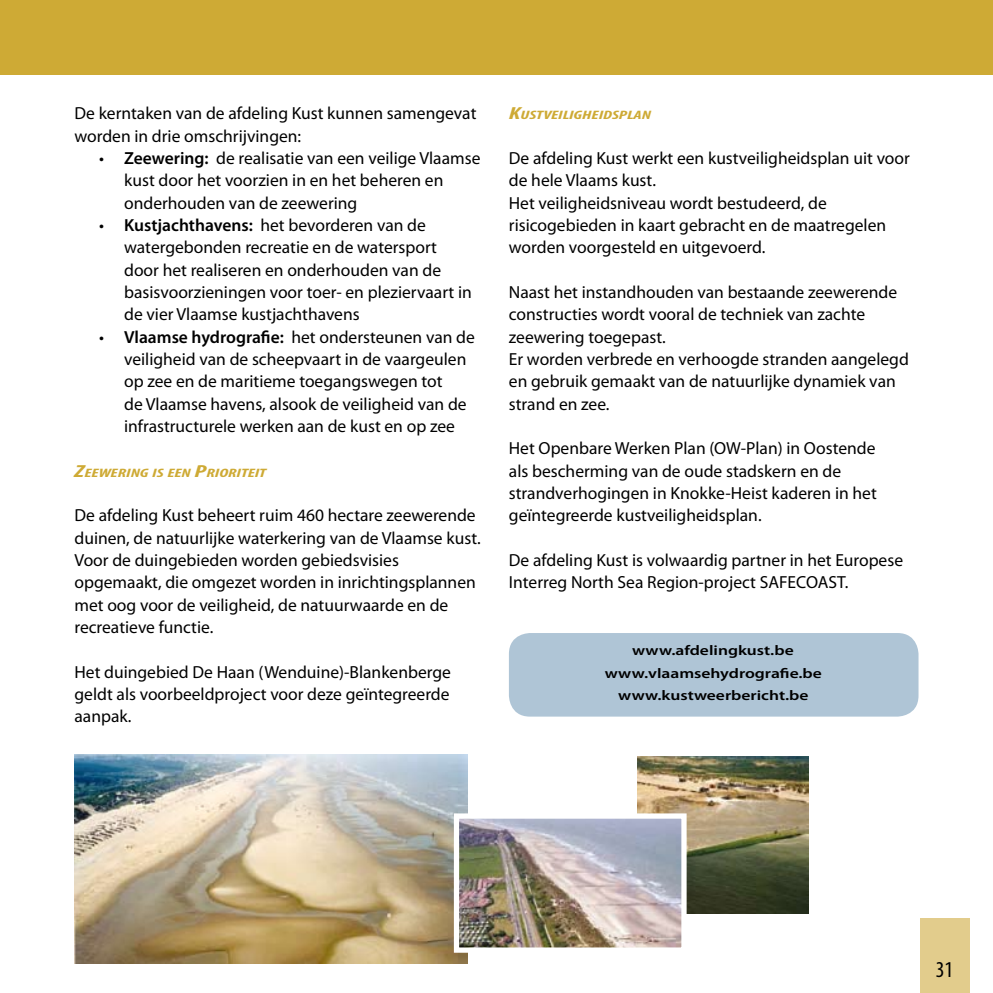
<style>
.page{position:relative;width:993px;height:993px;background:#fff}
.page>*{position:absolute;margin:0;border:0;box-sizing:border-box;transform-origin:0 0}
.t1{font:condensed 22.75px "Myriad Pro";color:#000}
.t2{font:17.5px/22.4px "Myriad Pro";color:#000}
.t3{font:600 14px/22.4px "Myriad Pro";color:#000;text-align:center;scale:1.25 1}
.t4{font:italic 700 condensed 12.25px "Myriad Pro";color:#ceaa35;scale:1.5 1}
.s1{font-weight:600}
.s2{font-size:17.5px}
</style>
<div class="page">
<div style="left:0;top:0;width:992px;height:74px;background:#ceaa35"></div>
<div style="left:919px;top:918px;width:50px;height:74px;background:#e2cc8c"></div>
<div style="left:508px;top:632px;width:410px;height:84px;background:#afc5d6;border-radius:21px"></div>
<img style="left:637px;top:756px;width:171px;height:157px">
<img style="left:74px;top:754px;width:393px;height:208px">
<img style="left:459px;top:819px;width:221px;height:127px">
<div style="left:453px;top:813px;width:233px;height:139px;border:5px solid #fff"></div>
<p class="t2" style="left:74px;top:102px;width:403px">De kerntaken van de afdeling Kust kunnen samengevat worden in drie omschrijvingen:</p>
<p class="t2" style="left:124px;top:146px;width:358px;text-indent:-25px">• <span class="s1">Zeewering:</span> de realisatie van een veilige Vlaamse kust door het voorzien in en het beheren en onderhouden van de zeewering</p>
<p class="t2" style="left:124px;top:213px;width:349px;text-indent:-25px">• <span class="s1">Kustjachthavens:</span> het bevorderen van de watergebonden recreatie en de watersport door het realiseren en onderhouden van de basisvoorzieningen voor toer- en pleziervaart in de vier Vlaamse kustjachthavens</p>
<p class="t2" style="left:124px;top:325px;width:352px;text-indent:-25px">• <span class="s1">Vlaamse hydrografie:</span> het ondersteunen van de veiligheid van de scheepvaart in de vaargeulen op zee en de maritieme toegangswegen tot<br>de Vlaamse havens, alsook de veiligheid van de infrastructurele werken aan de kust en op zee</p>
<p class="t4" style="left:74px;top:465px;width:129px"><span class="s2">Z</span>EEWERING IS EEN <span class="s2">P</span>RIORITEIT</p>
<p class="t2" style="left:74px;top:504px;width:407px">De afdeling Kust beheert ruim 460 hectare zeewerende duinen, de natuurlijke waterkering van de Vlaamse kust.<br>Voor de duingebieden worden gebiedsvisies opgemaakt, die omgezet worden in inrichtingsplannen met oog voor de veiligheid, de natuurwaarde en de recreatieve functie.</p>
<p class="t2" style="left:74px;top:660px;width:378px;text-align:justify">Het duingebied De Haan (Wenduine)-Blankenberge geldt als voorbeeldproject voor deze geïntegreerde aanpak.</p>
<p class="t4" style="left:508px;top:107px;width:96px"><span class="s2">K</span>USTVEILIGHEIDSPLAN</p>
<p class="t2" style="left:508px;top:146px;width:402px">De afdeling Kust werkt een kustveiligheidsplan uit voor de hele Vlaams kust.<br>Het veiligheidsniveau wordt bestudeerd, de risicogebieden in kaart gebracht en de maatregelen worden voorgesteld en uitgevoerd.</p>
<p class="t2" style="left:508px;top:280px;width:401px">Naast het instandhouden van bestaande zeewerende constructies wordt vooral de techniek van zachte zeewering toegepast.<br>Er worden verbrede en verhoogde stranden aangelegd en gebruik gemaakt van de natuurlijke dynamiek van strand en zee.</p>
<p class="t2" style="left:508px;top:437px;width:369px">Het Openbare Werken Plan (OW-Plan) in Oostende als bescherming van de oude stadskern en de strandverhogingen in Knokke-Heist kaderen in het geïntegreerde kustveiligheidsplan.</p>
<p class="t2" style="left:508px;top:548px;width:395px">De afdeling Kust is volwaardig partner in het Europese<br>Interreg North Sea Region-project SAFECOAST.</p>
<p class="t3" style="left:604px;top:639px;width:175px">www.afdelingkust.be www.vlaamsehydrografie.be www.kustweerbericht.be</p>
<h1 class="t1" style="left:935px;top:955px;width:19px">31</h1>
</div>
